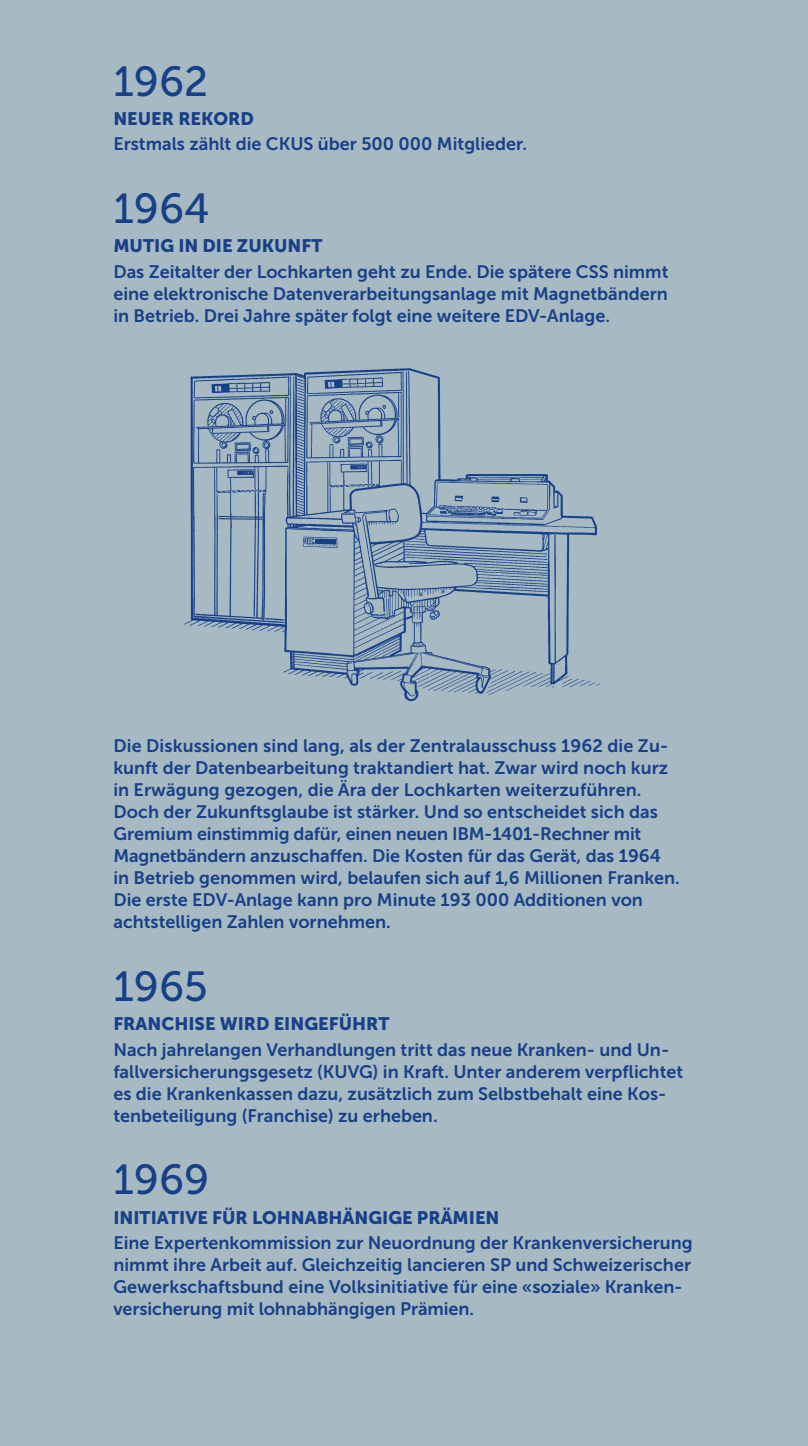
<style>
.page{position:relative;width:808px;height:1446px;background:#a7b9c3}
.page>*{position:absolute;margin:0;border:0;box-sizing:border-box;transform-origin:0 0}
.Jahreszahl_Zeitstrahl{font:42px "Museo Sans 500";color:#184088}
.Text_Zeitstrahl{font:18px/22px "Museo Sans 700";color:#184088}
.Untertitel{font:18px "Museo Sans 900";color:#184088}
</style>
<div class="page">
<img style="left:184px;top:368px;width:416px;height:334px">
<p class="Jahreszahl_Zeitstrahl" style="left:113px;top:58px;width:96px">1962</p>
<p class="Untertitel" style="left:113px;top:108px;width:142px">NEUER REKORD</p>
<p class="Text_Zeitstrahl" style="left:113px;top:133px;width:415px">Erstmals zählt die CKUS über 500 000 Mitglieder.</p>
<p class="Jahreszahl_Zeitstrahl" style="left:113px;top:185px;width:98px">1964</p>
<p class="Untertitel" style="left:113px;top:236px;width:211px">MUTIG IN DIE ZUKUNFT</p>
<p class="Text_Zeitstrahl" style="left:113px;top:260px;width:557px;text-align:justify">Das Zeitalter der Lochkarten geht zu Ende. Die spätere CSS nimmt eine elektronische Datenverarbeitungsanlage mit Magnetbändern in Betrieb. Drei Jahre später folgt eine weitere EDV-Anlage.</p>
<p class="Text_Zeitstrahl" style="left:113px;top:735px;width:568px">Die Diskussionen sind lang, als der Zentralausschuss 1962 die Zu&shy;kunft der Datenbearbeitung traktandiert hat. Zwar wird noch kurz in Erwägung gezogen, die Ära der Lochkarten weiterzuführen.<br>Doch der Zukunftsglaube ist stärker. Und so entscheidet sich das Gremium einstimmig dafür, einen neuen IBM-1401-Rechner mit Magnetbändern anzuschaffen. Die Kosten für das Gerät, das 1964 in Betrieb genommen wird, belaufen sich auf 1,6 Millionen Franken.<br>Die erste EDV-Anlage kann pro Minute 193 000 Additionen von achtstelligen Zahlen vornehmen.</p>
<p class="Jahreszahl_Zeitstrahl" style="left:113px;top:963px;width:96px">1965</p>
<p class="Untertitel" style="left:113px;top:1013px;width:278px">FRANCHISE WIRD EINGEFÜHRT</p>
<p class="Text_Zeitstrahl" style="left:113px;top:1038px;width:571px">Nach jahrelangen Verhandlungen tritt das neue Kranken- und Un&shy;fallversicherungsgesetz (KUVG) in Kraft. Unter anderem verpflichtet es die Krankenkassen dazu, zusätzlich zum Selbstbehalt eine Kos&shy;tenbeteiligung (Franchise) zu erheben.</p>
<p class="Jahreszahl_Zeitstrahl" style="left:113px;top:1156px;width:98px">1969</p>
<p class="Untertitel" style="left:113px;top:1207px;width:388px">INITIATIVE FÜR LOHNABHÄNGIGE PRÄMIEN</p>
<p class="Text_Zeitstrahl" style="left:113px;top:1231px;width:581px">Eine Expertenkommission zur Neuordnung der Krankenversicherung nimmt ihre Arbeit auf. Gleichzeitig lancieren SP und Schweizerischer Gewerkschaftsbund eine Volksinitiative für eine «soziale» Kranken&shy;versicherung mit lohnabhängigen Prämien.</p>
</div>
